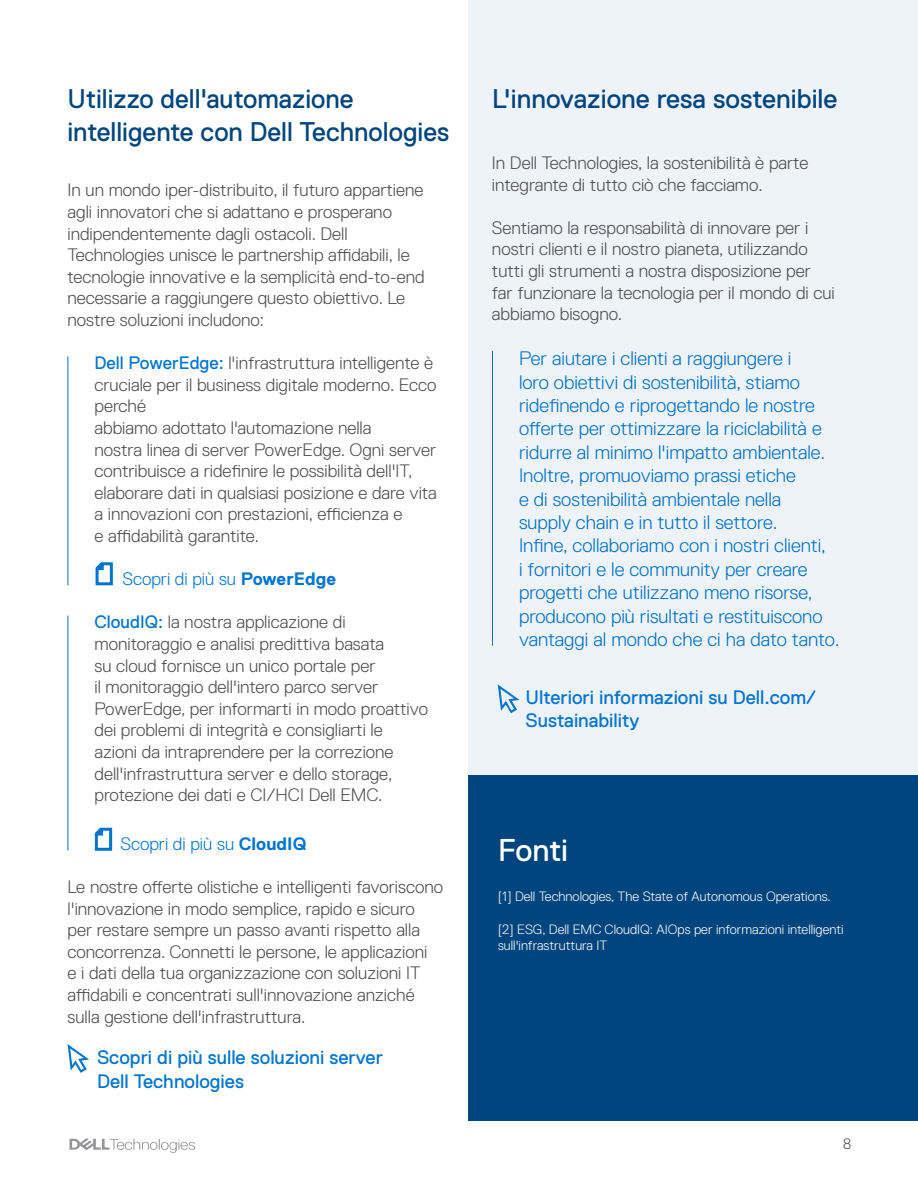
<style>
.page{position:relative;width:918px;height:1188px;background:#fff}
.page>*{position:absolute;margin:0;border:0;box-sizing:border-box;transform-origin:0 0}
.t1{font:31.5px "Dell Replica";letter-spacing:-.005em;color:#fff}
.t2{font:27px "Dell Replica";color:#00457d}
.t3{font:300 19.5px/23.4px "Dell Replica";color:#0070c4}
.t4{font:19.5px/23.4px "Dell Replica";color:#0075cf}
.t5{font:300 18px/21.6px "Dell Replica";color:#4d4d4f}
.t6{font:300 18px "Dell Replica";color:#0075cf}
.t7{font:300 15px "Dell Replica";color:#4d4d4f}
.t8{font:300 13.5px/16.2px "Dell Replica";color:#fff}
.s1{font-weight:400;color:#0075cf}
.s2{font-weight:700}
</style>
<div class="page">
<svg style="left:70px;top:1138px;width:125px;height:15px"></svg>
<div style="left:468px;top:0;width:450px;height:824px;background:#eef2f9"></div>
<div style="left:468px;top:775px;width:450px;height:345px;background:#00457d"></div>
<hr style="left:68px;top:356px;width:1px;height:229px;background:#0070c4">
<hr style="left:68px;top:616px;width:1px;height:234px;background:#0070c4">
<hr style="left:492px;top:351px;width:1px;height:295px;background:#0070c4">
<svg style="left:498px;top:684px;width:21px;height:29px"></svg>
<svg style="left:95px;top:562px;width:18px;height:24px"></svg>
<svg style="left:94px;top:827px;width:19px;height:24px"></svg>
<svg style="left:68px;top:1044px;width:21px;height:29px"></svg>
<h2 class="t2" style="left:68px;top:84px;width:288px">Utilizzo dell'automazione</h2>
<h2 class="t2" style="left:492px;top:84px;width:347px">L'innovazione resa sostenibile</h2>
<h2 class="t2" style="left:68px;top:116px;width:383px">intelligente con Dell Technologies</h2>
<p class="t5" style="left:68px;top:180px;width:359px">In un mondo iper-distribuito, il futuro appartiene agli innovatori che si adattano e prosperano indipendentemente dagli ostacoli. Dell Technologies unisce le partnership affidabili, le tecnologie innovative e la semplicità end-to-end necessarie a raggiungere questo obiettivo. Le nostre soluzioni includono:</p>
<p class="t5" style="left:94px;top:352px;width:344px"><span class="s1">Dell PowerEdge:</span> l'infrastruttura intelligente è cruciale per il business digitale moderno. Ecco perché<br>abbiamo adottato l'automazione nella<br>nostra linea di server PowerEdge. Ogni server contribuisce a ridefinire le possibilità dell'IT, elaborare dati in qualsiasi posizione e dare vita a innovazioni con prestazioni, efficienza e<br>e affidabilità garantite.</p>
<p class="t6" style="left:122px;top:569px;width:215px">Scopri di più su <span class="s2">PowerEdge</span></p>
<p class="t5" style="left:94px;top:612px;width:335px"><span class="s1">CloudIQ:</span> la nostra applicazione di monitoraggio e analisi predittiva basata<br>su cloud fornisce un unico portale per<br>il monitoraggio dell'intero parco server PowerEdge, per informarti in modo proattivo dei problemi di integrità e consigliarti le azioni da intraprendere per la correzione dell'infrastruttura server e dello storage, protezione dei dati e CI/HCI Dell EMC.</p>
<p class="t6" style="left:120px;top:834px;width:187px">Scopri di più su <span class="s2">CloudIQ</span></p>
<p class="t5" style="left:68px;top:876px;width:377px">Le nostre offerte olistiche e intelligenti favoriscono l'innovazione in modo semplice, rapido e sicuro per restare sempre un passo avanti rispetto alla concorrenza. Connetti le persone, le applicazioni<br>e i dati della tua organizzazione con soluzioni IT affidabili e concentrati sull'innovazione anziché sulla gestione dell'infrastruttura.</p>
<p class="t4" style="left:97px;top:1046px;width:287px">Scopri di più sulle soluzioni server<br>Dell Technologies</p>
<p class="t5" style="left:492px;top:152px;width:318px">In Dell Technologies, la sostenibilità è parte integrante di tutto ciò che facciamo.</p>
<p class="t5" style="left:492px;top:217px;width:344px">Sentiamo la responsabilità di innovare per i nostri clienti e il nostro pianeta, utilizzando tutti gli strumenti a nostra disposizione per far funzionare la tecnologia per il mondo di cui abbiamo bisogno.</p>
<p class="t3" style="left:519px;top:347px;width:322px">Per aiutare i clienti a raggiungere i<br>loro obiettivi di sostenibilità, stiamo ridefinendo e riprogettando le nostre offerte per ottimizzare la riciclabilità e ridurre al minimo l'impatto ambientale.<br>Inoltre, promuoviamo prassi etiche<br>e di sostenibilità ambientale nella<br>supply chain e in tutto il settore.<br>Infine, collaboriamo con i nostri clienti,<br>i fornitori e le community per creare progetti che utilizzano meno risorse, producono più risultati e restituiscono vantaggi al mondo che ci ha dato tanto.</p>
<p class="t4" style="left:525px;top:685px;width:292px">Ulteriori informazioni su Dell.com/<br>Sustainability</p>
<h1 class="t1" style="left:498px;top:833px;width:72px">Fonti</h1>
<p class="t8" style="left:498px;top:888px;width:334px">[1] Dell Technologies, The State of Autonomous Operations.</p>
<p class="t8" style="left:498px;top:921px;width:347px">[2] ESG, Dell EMC CloudIQ: AIOps per informazioni intelligenti sull'infrastruttura IT</p>
<p class="t7" style="left:843px;top:1135px;width:10px">8</p>
</div>
